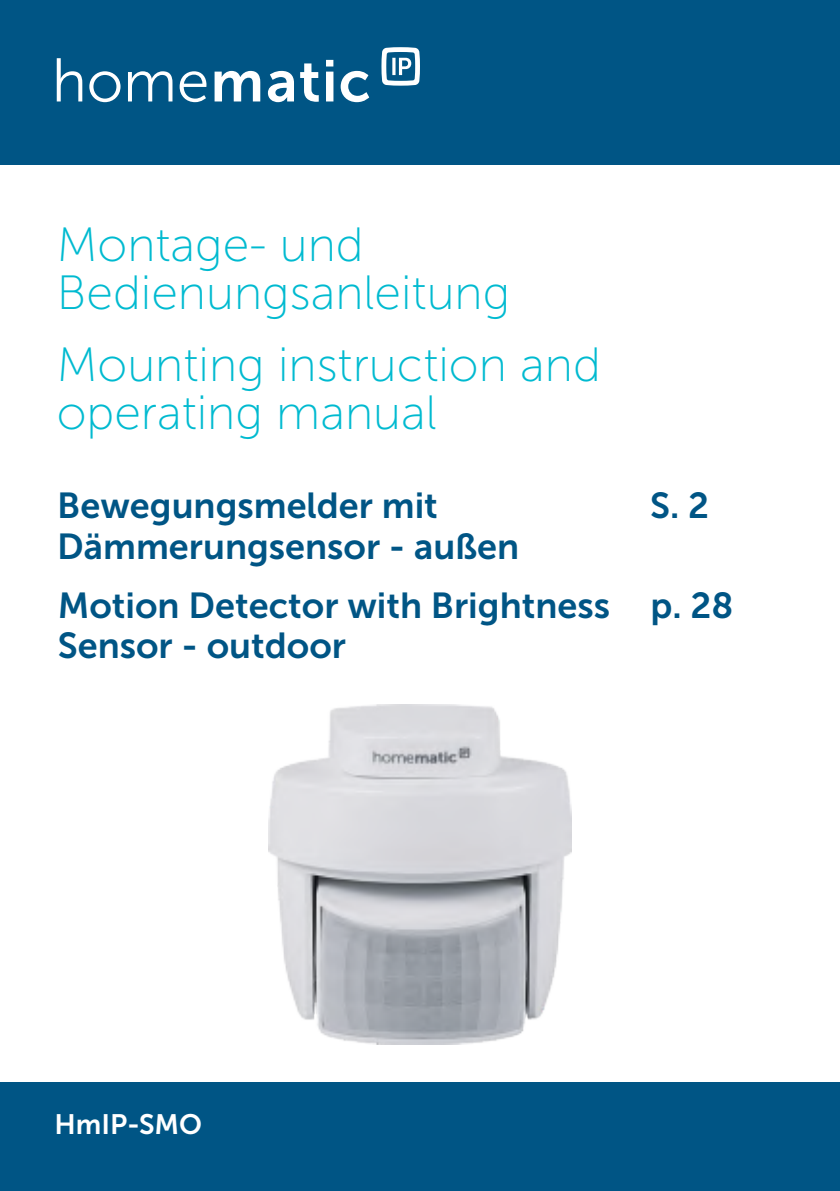
<style>
.page{position:relative;width:840px;height:1191px;background:#fff}
.page>*{position:absolute;margin:0;border:0;box-sizing:border-box;transform-origin:0 0}
.t1{font:48px/48px "Museo Sans 100";color:#00bad0}
.t2{font:36px/40px "Museo Sans 700";color:#005585}
.t3{font:28px "Museo Sans 700";color:#fff}
</style>
<div class="page">
<img style="left:268px;top:704px;width:303px;height:340px">
<div style="left:0;top:1082px;width:839px;height:109px;background:#005585"></div>
<div style="left:0;top:0;width:839px;height:164px;background:#005585"></div>
<svg style="left:57px;top:58px;width:312px;height:44px"></svg>
<svg style="left:381px;top:47px;width:39px;height:39px"></svg>
<h1 class="t1" style="left:57px;top:221px;width:455px">Montage- und<br>Bedienungsanleitung</h1>
<h1 class="t1" style="left:57px;top:341px;width:545px">Mounting instruction and operating manual</h1>
<p class="t2" style="left:57px;top:486px;width:463px">Bewegungsmelder mit<br>Dämmerungsensor - außen</p>
<p class="t2" style="left:649px;top:486px;width:60px">S. 2</p>
<p class="t2" style="left:58px;top:585px;width:553px">Motion Detector with Brightness<br>Sensor - outdoor</p>
<p class="t2" style="left:650px;top:585px;width:84px">p. 28</p>
<p class="t3" style="left:54px;top:1109px;width:149px">HmIP-SMO</p>
</div>
